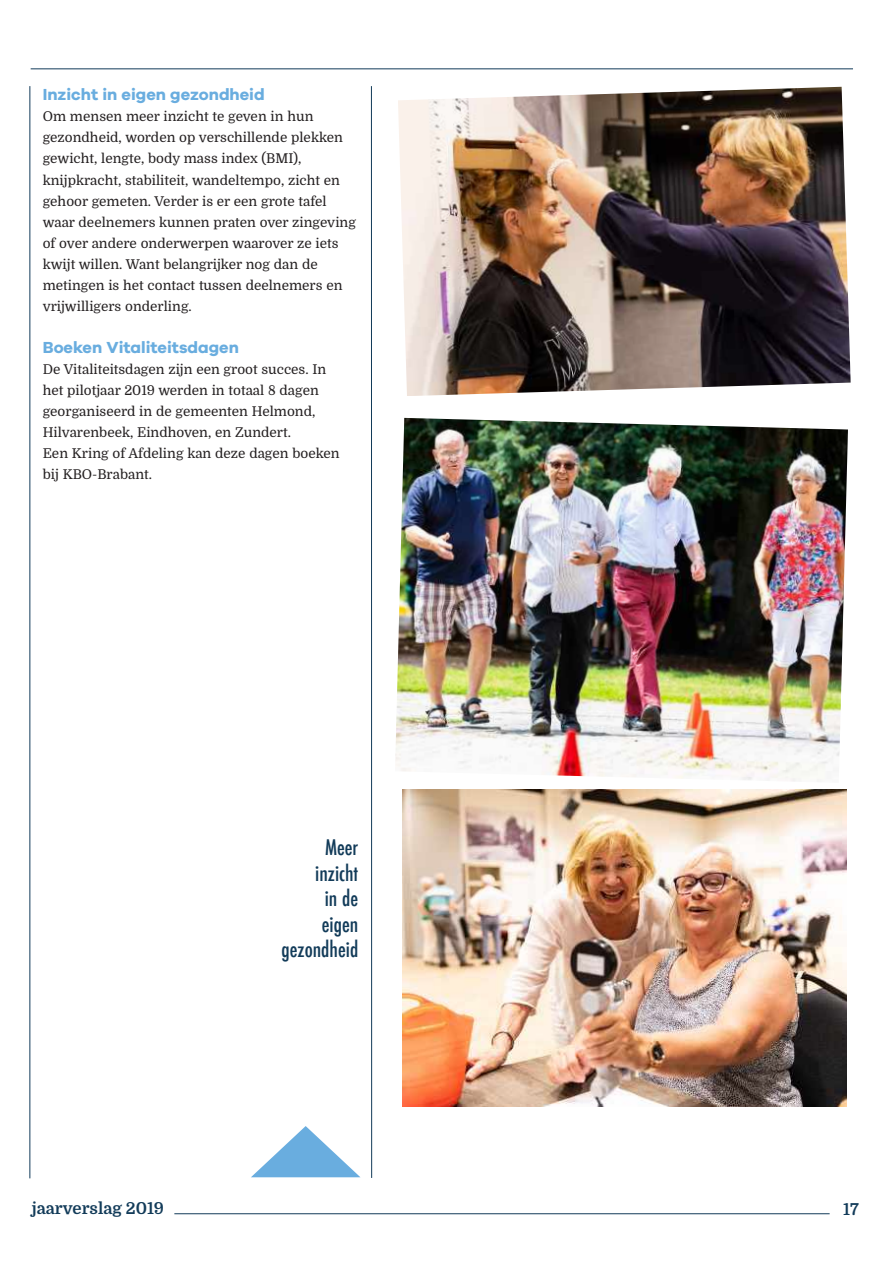
<style>
.page{position:relative;width:893px;height:1263px;background:#fff}
.page>*{position:absolute;margin:0;border:0;box-sizing:border-box;transform-origin:0 0}
.t1{font:500 condensed 21px/25.5px "Futura";color:#123b59;text-align:right}
.t2{font:700 16.5px "Galano Grotesque DEMO";color:#69addf}
.t3{font:700 16.5px "Domine";color:#123b59}
.t4{font:13.5px/21px "Domine";color:#231f20}
</style>
<div class="page">
<hr style="left:30px;top:86px;width:1px;height:1092px;background:#123b59">
<hr style="left:371px;top:86px;width:1px;height:1092px;background:#123b59">
<hr style="left:174px;top:1213px;width:656px;height:1px;background:#123b59">
<hr style="left:31px;top:69px;width:822px;height:1px;background:#123b59">
<svg style="left:251px;top:1126px;width:109px;height:51px"></svg>
<img style="left:395px;top:418px;width:453px;height:363px">
<img style="left:402px;top:790px;width:445px;height:317px">
<img style="left:398px;top:87px;width:453px;height:309px">
<p class="t2" style="left:43px;top:88px;width:224px">Inzicht in eigen gezondheid</p>
<p class="t4" style="left:43px;top:107px;width:315px">Om mensen meer inzicht te geven in hun gezondheid, worden op verschillende plekken gewicht, lengte, body mass index (BMI), knijpkracht, stabiliteit, wandeltempo, zicht en gehoor gemeten. Verder is er een grote tafel waar deelnemers kunnen praten over zingeving of over andere onderwerpen waarover ze iets kwijt willen. Want belangrijker nog dan de metingen is het contact tussen deelnemers en vrijwilligers onderling.</p>
<p class="t2" style="left:43px;top:340px;width:198px">Boeken Vitaliteitsdagen</p>
<p class="t4" style="left:43px;top:359px;width:298px">De Vitaliteitsdagen zijn een groot succes. In het pilotjaar 2019 werden in totaal 8 dagen georganiseerd in de gemeenten Helmond, Hilvarenbeek, Eindhoven, en Zundert.<br>Een Kring of Afdeling kan deze dagen boeken bij KBO-Brabant.</p>
<h1 class="t1" style="left:282px;top:835px;width:78px">Meer inzicht<br>in de<br>eigen gezondheid</h1>
<p class="t3" style="left:32px;top:1199px;width:134px">jaarverslag 2019</p>
<p class="t3" style="left:843px;top:1200px;width:17px">17</p>
</div>
